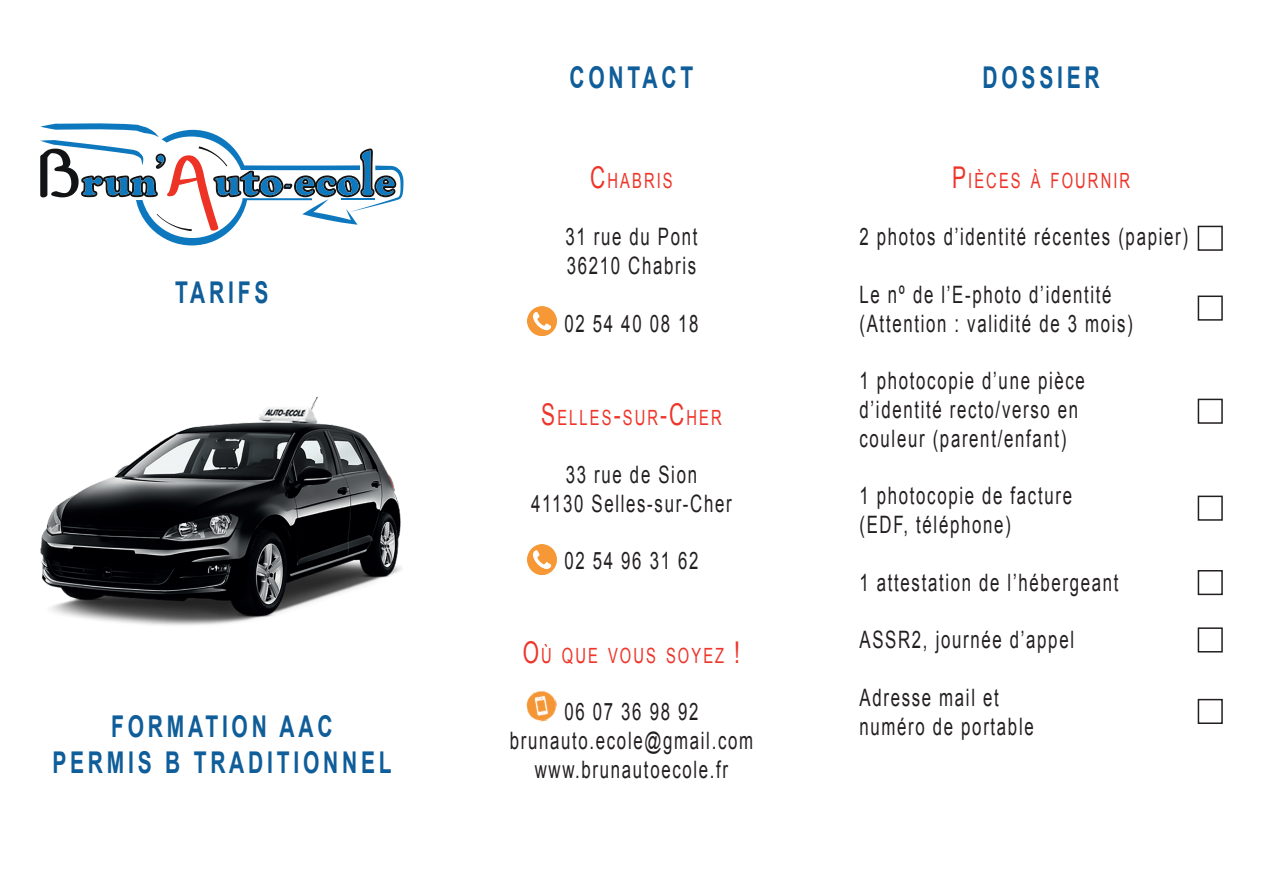
<style>
.page{position:relative;width:1263px;height:893px;background:#fff}
.page>*{position:absolute;margin:0;border:0;box-sizing:border-box;transform-origin:0 0}
.t1{font:700 30px/36px "Arial";letter-spacing:.18em;color:#0f5d99;text-align:center;scale:.7 1}
.t2{font:24px/28.8px "Arial";letter-spacing:.1em;color:#231f20;scale:.7 1}
.t3{font:21px "Arial";letter-spacing:.145em;color:#ed352a;scale:.7 1}
.s1{font-size:30px}
</style>
<div class="page">
<svg style="left:40px;top:123px;width:363px;height:122px"></svg>
<img style="left:40px;top:398px;width:362px;height:228px">
<img style="left:526px;top:690px;width:31px;height:32px">
<img style="left:527px;top:306px;width:30px;height:30px">
<img style="left:527px;top:545px;width:30px;height:30px">
<div style="left:1198px;top:226px;width:25px;height:25px;border:2px solid #231f20"></div>
<div style="left:1198px;top:296px;width:25px;height:25px;border:2px solid #231f20"></div>
<div style="left:1198px;top:399px;width:25px;height:25px;border:2px solid #231f20"></div>
<div style="left:1198px;top:496px;width:25px;height:25px;border:2px solid #231f20"></div>
<div style="left:1198px;top:570px;width:25px;height:25px;border:2px solid #231f20"></div>
<div style="left:1198px;top:699px;width:25px;height:25px;border:2px solid #231f20"></div>
<div style="left:1198px;top:627px;width:25px;height:25px;border:2px solid #231f20"></div>
<p class="t1" style="left:175px;top:275px;width:135px">TARIFS</p>
<p class="t1" style="left:52px;top:710px;width:486px">FORMATION AAC<br>PERMIS B TRADITIONNEL</p>
<p class="t1" style="left:570px;top:61px;width:178px">CONTACT</p>
<p class="t1" style="left:982px;top:61px;width:169px">DOSSIER</p>
<p class="t3" style="left:590px;top:167px;width:119px"><span class="s1">C</span>HABRIS</p>
<p class="t2" style="left:565px;top:223px;width:190px">31 rue du Pont<br>36210 Chabris</p>
<p class="t2" style="left:564px;top:309px;width:193px">02 54 40 08 18</p>
<p class="t3" style="left:541px;top:404px;width:259px"><span class="s1">S</span>ELLES<span class="s1">-</span>SUR<span class="s1">-C</span>HER</p>
<p class="t2" style="left:531px;top:460px;width:288px;text-align:center">33 rue de Sion<br>41130 Selles-sur-Cher</p>
<p class="t2" style="left:564px;top:547px;width:193px">02 54 96 31 62</p>
<p class="t3" style="left:523px;top:642px;width:312px"><span class="s1">O</span>Ù QUE VOUS SOYEZ <span class="s1">!</span></p>
<p class="t2" style="left:510px;top:698px;width:349px;text-align:center">06 07 36 98 92 brunauto.ecole@gmail.com www.brunautoecole.fr</p>
<p class="t3" style="left:952px;top:167px;width:256px"><span class="s1">P</span>IÈCES À FOURNIR</p>
<p class="t2" style="left:859px;top:223px;width:471px">2 photos d’identité récentes (papier)</p>
<p class="t2" style="left:859px;top:280px;width:392px">Le nº de l’E-photo d’identité (Attention : validité de 3 mois)</p>
<p class="t2" style="left:859px;top:367px;width:324px">1 photocopie d’une pièce d’identité recto/verso en couleur (parent/enfant)</p>
<p class="t2" style="left:859px;top:482px;width:305px">1 photocopie de facture (EDF, téléphone)</p>
<p class="t2" style="left:859px;top:568px;width:372px">1 attestation de l’hébergeant</p>
<p class="t2" style="left:859px;top:626px;width:308px">ASSR2, journée d’appel</p>
<p class="t2" style="left:859px;top:683px;width:250px">Adresse mail et numéro de portable</p>
</div>
